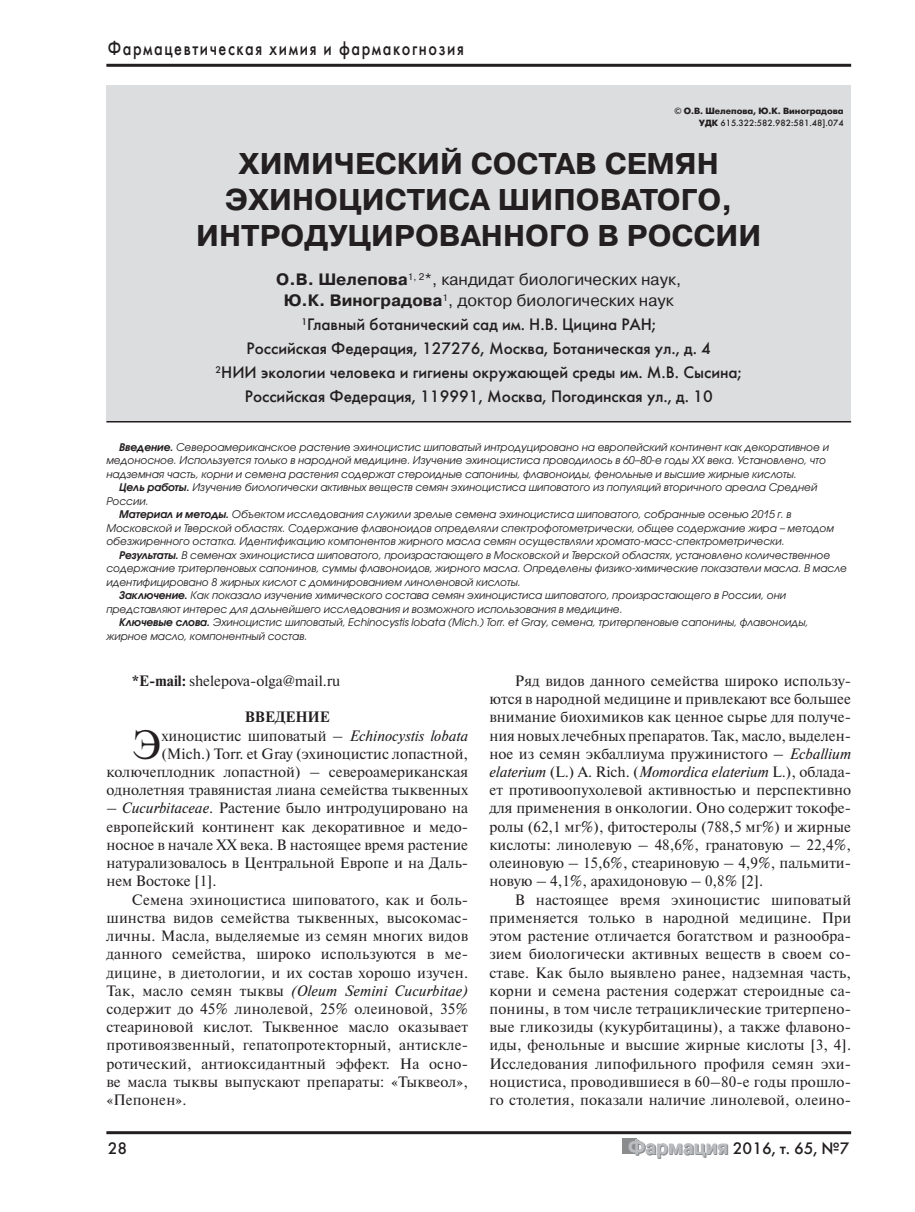
<style>
.page{position:relative;width:915px;height:1212px;background:#fff}
.page>*{position:absolute;margin:0;border:0;box-sizing:border-box;transform-origin:0 0}
.t1{font:41.1px "Newton C";color:#231f20}
.t2{font:700 30px/36px "Pragmatica C";color:#231f20;text-align:center}
.t3{font:700 20.25px "Pragmatica C";color:#8a8c8e;scale:.9 1}
.t4{font:19.5px "Futura Futuris C";letter-spacing:.1em;color:#231f20;scale:.8 1}
.t5{font:16.5px/24px "Futura Futuris C";color:#231f20;text-align:center}
.t6{font:16.5px/21px "Pragmatica C";color:#231f20;text-align:center}
.t7{font:15px/18.3px "Newton C";color:#231f20;text-align:justify}
.t8{font:700 15px "Newton C";color:#231f20}
.t9{font:italic 10.5px/13.5px "Avant Garde Gothic C";color:#231f20}
.t10{font:700 9px/12px "Futura Futuris C";color:#231f20;text-align:right}
.s1{font-weight:400}
.s2{font-weight:700}
.s3{font-weight:600}
.s4{font-style:italic}
</style>
<div class="page">
<hr style="left:106px;top:64px;width:744px;height:3px;background:#231f20">
<hr style="left:106px;top:1131px;width:744px;height:3px;background:#231f20">
<div style="left:622px;top:1138px;width:14px;height:16px;background:#8a8c8e"></div>
<div style="left:106px;top:85px;width:744px;height:336px;background:#dcddde"></div>
<hr style="left:106px;top:421px;width:744px;height:1px;background:#231f20">
<h3 class="t4" style="left:108px;top:41px;width:446px">Фармацевтическая химия и фармакогнозия</h3>
<p class="t10" style="left:674px;top:106px;width:171px"><span class="s1">©</span> О.В. Шелепова, Ю.К. Виноградова<br>УДК <span class="s1">615.322:582.982:581.48].074</span></p>
<h2 class="t2" style="left:196px;top:149px;width:566px">ХИМИЧЕСКИЙ СОСТАВ СЕМЯН<br>ЭХИНОЦИСТИСА ШИПОВАТОГО,<br>ИНТРОДУЦИРОВАННОГО В РОССИИ</h2>
<p class="t6" style="left:276px;top:271px;width:406px"><span class="s2">О.В. Шелепова</span><sup>1,</sup> <sup>2</sup>*, кандидат биологических наук,<br><span class="s2">Ю.К. Виноградова</span><sup>1</sup>, доктор биологических наук</p>
<p class="t5" style="left:215px;top:314px;width:527px"><sup>1</sup>Главный ботанический сад им. Н.В. Цицина РАН;<br>Российская Федерация, 127276, Москва, Ботаническая ул., д. 4<br><sup>2</sup>НИИ экологии человека и гигиены окружающей среды им. М.В. Сысина; Российская Федерация, 119991, Москва, Погодинская ул., д. 10</p>
<p class="t9" style="left:106px;top:441px;width:723px;text-indent:13px"><span class="s3">Введение.</span> Североамериканское растение эхиноцистис шиповатый интродуцировано на европейский континент как декоративное и медоносное. Используется только в народной медицине. Изучение эхиноцистиса проводилось в 60–80-е годы ХХ века. Установлено, что надземная часть, корни и семена растения содержат стероидные сапонины, флавоноиды, фенольные и высшие жирные кислоты.</p>
<p class="t9" style="left:119px;top:481px;width:699px"><span class="s3">Цель работы.</span> Изучение биологически активных веществ семян эхиноцистиса шиповатого из популяций вторичного ареала Средней</p>
<p class="t9" style="left:106px;top:495px;width:44px">России.</p>
<p class="t9" style="left:119px;top:508px;width:673px"><span class="s3">Материал и методы.</span> Объектом исследования служили зрелые семена эхиноцистиса шиповатого, собранные осенью 2015 г. в</p>
<p class="t9" style="left:106px;top:522px;width:729px">Московской и Тверской областях. Содержание флавоноидов определяли спектрофотометрически, общее содержание жира – методом</p>
<p class="t9" style="left:106px;top:535px;width:679px">обезжиренного остатка. Идентификацию компонентов жирного масла семян осуществляли хромато-масс-спектрометрически.</p>
<p class="t9" style="left:119px;top:549px;width:712px"><span class="s3">Результаты.</span> В семенах эхиноцистиса шиповатого, произрастающего в Московской и Тверской областях, установлено количественное</p>
<p class="t9" style="left:106px;top:562px;width:741px">содержание тритерпеновых сапонинов, суммы флавоноидов, жирного масла. Определены физико-химические показатели масла. В масле</p>
<p class="t9" style="left:106px;top:576px;width:415px">идентифицировано 8 жирных кислот с доминированием линоленовой кислоты.</p>
<p class="t9" style="left:119px;top:589px;width:668px"><span class="s3">Заключение.</span> Как показало изучение химического состава семян эхиноцистиса шиповатого, произрастающего в России, они</p>
<p class="t9" style="left:106px;top:603px;width:517px">представляют интерес для дальнейшего исследования и возможного использования в медицине.</p>
<p class="t9" style="left:119px;top:616px;width:690px"><span class="s3">Ключевые слова.</span> Эхиноцистис шиповатый, Echinocystis lobata (Mich.) Torr. et Gray, семена, тритерпеновые сапонины, флавоноиды,</p>
<p class="t9" style="left:106px;top:630px;width:202px">жирное масло, компонентный состав.</p>
<p class="t7" style="left:132px;top:673px;width:210px"><span class="s2">*Е-mail:</span> shelepova-olga@mail.ru</p>
<p class="t8" style="left:245px;top:711px;width:86px">ВВЕДЕНИЕ</p>
<h1 class="t1" style="left:132px;top:729px;width:31px">Э</h1>
<p class="t7" style="left:106px;top:728px;width:363px;text-align:right">хиноцистис шиповатый – <span class="s4">Echinocystis lobata<br></span>(Mich.) Torr. et Gray (эхиноцистис лопастной, колючеплодник лопастной) – североамериканская однолетняя травянистая лиана семейства тыквенных</p>
<p class="t7" style="left:106px;top:801px;width:363px">– <span class="s4">Cucurbitaceae</span>. Растение было интродуцировано на европейский континент как декоративное и медо&shy;носное в начале XX века. В настоящее время растение натурализовалось в Центральной Европе и на Даль&shy;нем Востоке [1].</p>
<p class="t7" style="left:106px;top:892px;width:363px;text-indent:26px">Семена эхиноцистиса шиповатого, как и боль&shy;шинства видов семейства тыквенных, высокомас&shy;личны. Масла, выделяемые из семян многих видов данного семейства, широко используются в ме&shy;дицине, в диетологии, и их состав хорошо изучен.<br>Так, масло семян тыквы <span class="s4">(Oleum Semini Cucurbitae) </span>содержит до 45% линолевой, 25% олеиновой, 35% стеариновой кислот. Тыквенное масло оказывает противоязвенный, гепатопротекторный, антискле&shy;ротический, антиоксидантный эффект. На осно&shy;ве масла тыквы выпускают препараты: «Тыквеол», «Пепонен».</p>
<p class="t7" style="left:489px;top:673px;width:363px;text-indent:26px">Ряд видов данного семейства широко использу&shy;ются в народной медицине и привлекают все большее внимание биохимиков как ценное сырье для получе&shy;ния новых лечебных препаратов. Так, масло, выделен&shy;ное из семян экбаллиума пружинистого – <span class="s4">Ecballium elaterium</span> (L.) A. Rich. (<span class="s4">Momordica elaterium</span> L.), облада&shy;ет противоопухолевой активностью и перспективно для применения в онкологии. Оно содержит токофе&shy;ролы (62,1 мг%), фитостеролы (788,5 мг%) и жирные кислоты: линолевую – 48,6%, гранатовую – 22,4%, олеиновую – 15,6%, стеариновую – 4,9%, пальмити&shy;новую – 4,1%, арахидоновую – 0,8% [2].</p>
<p class="t7" style="left:489px;top:892px;width:363px;text-indent:26px">В настоящее время эхиноцистис шиповатый применяется только в народной медицине. При этом растение отличается богатством и разнообра&shy;зием биологически активных веществ в своем со&shy;ставе. Как было выявлено ранее, надземная часть, корни и семена растения содержат стероидные са&shy;понины, в том числе тетрациклические тритерпено&shy;вые гликозиды (кукурбитацины), а также флавоно&shy;иды, фенольные и высшие жирные кислоты [3, 4].<br>Исследования липофильного профиля семян эхи&shy;ноцистиса, проводившиеся в 60–80-е годы прошло&shy;го столетия, показали наличие линолевой, олеино-</p>
<h3 class="t3" style="left:628px;top:1140px;width:113px">Фармация</h3>
<p class="t5" style="left:108px;top:1138px;width:21px">28</p>
<p class="t5" style="left:732px;top:1138px;width:118px">2016, т. 65, №7</p>
</div>
